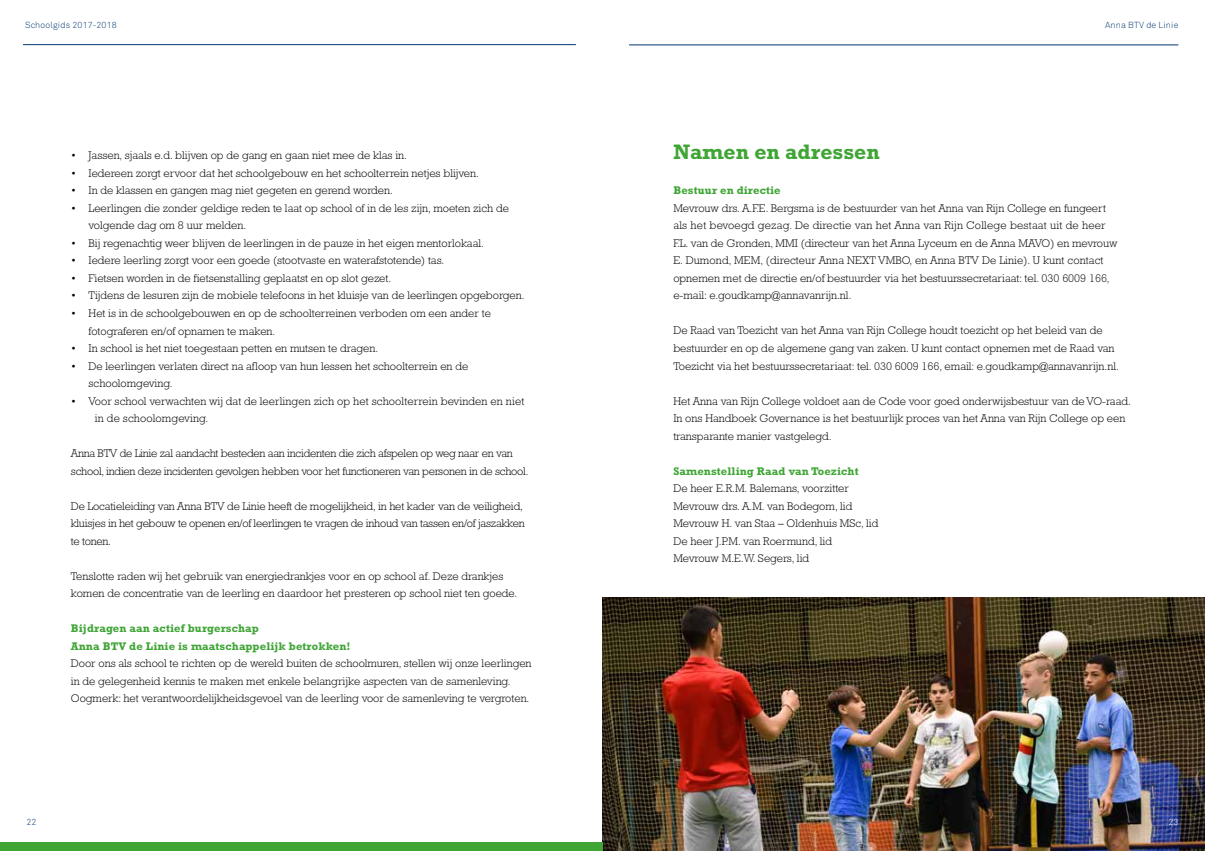
<style>
.page{position:relative;width:1205px;height:851px;background:#fff}
.page>*{position:absolute;margin:0;border:0;box-sizing:border-box;transform-origin:0 0}
.t1{font:700 21.25px "Rockwell";color:#3fa535}
.t2{font:300 11.25px/17.5px "Rockwell";color:#000}
.t3{font:300 11.25px/17.5px "Rockwell";letter-spacing:-.02em;color:#000}
.t4{font:700 11.25px/17.5px "Rockwell";letter-spacing:.01em;color:#3fa535}
.t5{font:300 8.75px "Akkurat";letter-spacing:.02em;color:#003671}
.t6{font:300 8.75px "Akkurat";color:#fff}
</style>
<div class="page">
<img style="left:602px;top:597px;width:603px;height:253px">
<div style="left:0;top:842px;width:602px;height:8px;background:#3fa535"></div>
<hr style="left:23px;top:44px;width:553px;height:1px;background:#003671">
<hr style="left:629px;top:45px;width:549px;height:1px;background:#003671">
<p class="t5" style="left:25px;top:20px;width:93px">Schoolgids 2017-2018</p>
<p class="t5" style="left:1105px;top:20px;width:75px">Anna BTV de Linie</p>
<p class="t2" style="left:71px;top:147px;width:338px">• Jassen, sjaals e.d. blijven op de gang en gaan niet mee de klas in.</p>
<p class="t2" style="left:71px;top:164px;width:410px">• Iedereen zorgt ervoor dat het schoolgebouw en het schoolterrein netjes blijven.</p>
<p class="t2" style="left:71px;top:182px;width:323px">• In de klassen en gangen mag niet gegeten en gerend worden.</p>
<p class="t2" style="left:89px;top:199px;width:422px;text-indent:-18px">• Leerlingen die zonder geldige reden te laat op school of in de les zijn, moeten zich de volgende dag om 8 uur melden.</p>
<p class="t2" style="left:71px;top:234px;width:414px">• Bij regenachtig weer blijven de leerlingen in de pauze in het eigen mentorlokaal.</p>
<p class="t2" style="left:71px;top:252px;width:375px">• Iedere leerling zorgt voor een goede (stootvaste en waterafstotende) tas.</p>
<p class="t2" style="left:71px;top:269px;width:322px">• Fietsen worden in de fietsenstalling geplaatst en op slot gezet.</p>
<p class="t2" style="left:71px;top:287px;width:455px">• Tijdens de lesuren zijn de mobiele telefoons in het kluisje van de leerlingen opgeborgen.</p>
<p class="t2" style="left:89px;top:304px;width:404px;text-indent:-18px">• Het is in de schoolgebouwen en op de schoolterreinen verboden om een ander te fotograferen en/of opnamen te maken.</p>
<p class="t2" style="left:71px;top:339px;width:309px">• In school is het niet toegestaan petten en mutsen te dragen.</p>
<p class="t2" style="left:89px;top:357px;width:381px;text-indent:-18px">• De leerlingen verlaten direct na afloop van hun lessen het schoolterrein en de schoolomgeving.</p>
<p class="t2" style="left:95px;top:392px;width:431px;text-indent:-24px">• Voor school verwachten wij dat de leerlingen zich op het schoolterrein bevinden en niet in de schoolomgeving.</p>
<p class="t3" style="left:71px;top:444px;width:459px">Anna BTV de Linie zal aandacht besteden aan incidenten die zich afspelen op weg naar en van school, indien deze incidenten gevolgen hebben voor het functioneren van personen in de school.</p>
<p class="t3" style="left:71px;top:497px;width:455px">De Locatieleiding van Anna BTV de Linie heeft de mogelijkheid, in het kader van de veiligheid, kluisjes in het gebouw te openen en/of leerlingen te vragen de inhoud van tassen en/of jaszakken te tonen.</p>
<p class="t2" style="left:71px;top:567px;width:448px">Tenslotte raden wij het gebruik van energiedrankjes voor en op school af. Deze drankjes komen de concentratie van de leerling en daardoor het presteren op school niet ten goede.</p>
<p class="t4" style="left:71px;top:619px;width:281px">Bijdragen aan actief burgerschap<br>Anna BTV de Linie is maatschappelijk betrokken!</p>
<p class="t2" style="left:71px;top:654px;width:462px">Door ons als school te richten op de wereld buiten de schoolmuren, stellen wij onze leerlingen in de gelegenheid kennis te maken met enkele belangrijke aspecten van de samenleving.<br>Oogmerk: het verantwoordelijkheidsgevoel van de leerling voor de samenleving te vergroten.</p>
<p class="t5" style="left:27px;top:816px;width:11px">22</p>
<h1 class="t1" style="left:673px;top:140px;width:208px">Namen en adressen</h1>
<p class="t4" style="left:673px;top:182px;width:109px">Bestuur en directie</p>
<p class="t2" style="left:673px;top:199px;width:446px">Mevrouw drs. A.F.E. Bergsma is de bestuurder van het Anna van Rijn College en fungeert als het bevoegd gezag. De directie van het Anna van Rijn College bestaat uit de heer F.L. van de Gronden, MMI (directeur van het Anna Lyceum en de Anna MAVO) en mevrouw E. Dumond, MEM, (directeur Anna NEXT VMBO, en Anna BTV De Linie). U kunt contact opnemen met de directie en/of bestuurder via het bestuurssecretariaat: tel. 030 6009 166, e-mail: e.goudkamp@annavanrijn.nl.</p>
<p class="t2" style="left:673px;top:322px;width:447px">De Raad van Toezicht van het Anna van Rijn College houdt toezicht op het beleid van de bestuurder en op de algemene gang van zaken. U kunt contact opnemen met de Raad van<br>Toezicht via het bestuurssecretariaat: tel. 030 6009 166, email: e.goudkamp@annavanrijn.nl.</p>
<p class="t2" style="left:673px;top:392px;width:459px">Het Anna van Rijn College voldoet aan de Code voor goed onderwijsbestuur van de VO-raad.<br>In ons Handboek Governance is het bestuurlijk proces van het Anna van Rijn College op een transparante manier vastgelegd.</p>
<p class="t4" style="left:673px;top:462px;width:187px">Samenstelling Raad van Toezicht</p>
<p class="t2" style="left:673px;top:479px;width:207px">De heer E.R.M. Balemans, voorzitter Mevrouw drs. A.M. van Bodegom, lid Mevrouw H. van Staa – Oldenhuis MSc, lid De heer J.P.M. van Roermund, lid Mevrouw M.E.W. Segers, lid</p>
<p class="t6" style="left:1168px;top:816px;width:12px">23</p>
</div>
